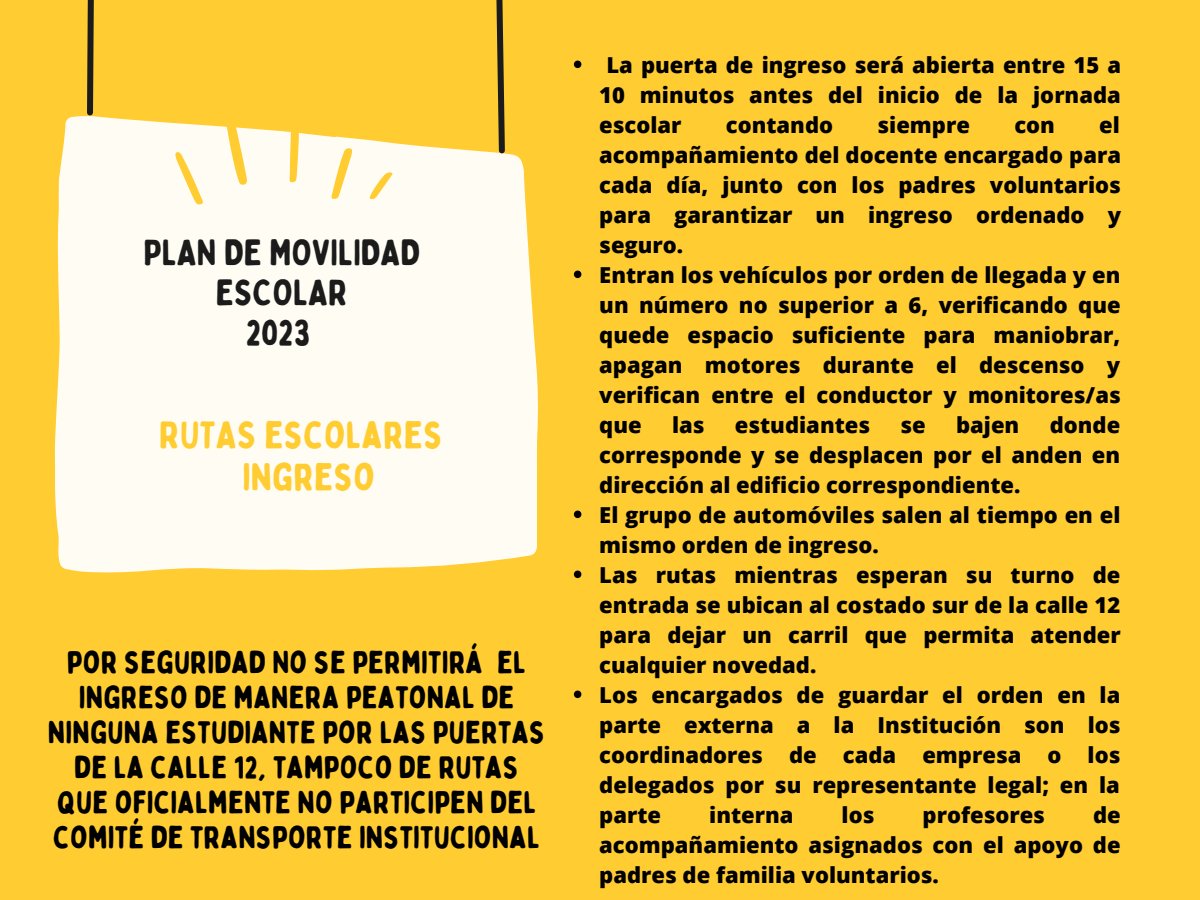
<style>
.page{position:relative;width:1200px;height:900px;background:#ffcc31}
.page>*{position:absolute;margin:0;border:0;box-sizing:border-box;transform-origin:0 0}
.t1{font:38.2px/42.4px "Bobby Jones Soft";color:#ffcc31;text-align:center}
.t2{font:36.4px/40px "Bobby Jones Soft";color:#1b1b1b;text-align:center}
.t3{font:31.6px/35px "Bobby Jones Soft";color:#000;text-align:center}
.t4{font:800 22px/30px "Open Sans";color:#000;text-align:justify}
</style>
<div class="page">
<div style="left:55px;top:116px;width:483px;height:457px;background:#fffcf3"></div>
<svg style="left:84px;top:0;width:15px;height:119px"></svg>
<svg style="left:489px;top:0;width:19px;height:157px"></svg>
<svg style="left:222px;top:116px;width:26px;height:71px"></svg>
<svg style="left:279px;top:120px;width:31px;height:63px"></svg>
<svg style="left:175px;top:148px;width:29px;height:60px"></svg>
<svg style="left:323px;top:147px;width:74px;height:53px"></svg>
<svg style="left:574px;top:61px;width:7px;height:7px"></svg>
<svg style="left:574px;top:271px;width:7px;height:7px"></svg>
<svg style="left:574px;top:511px;width:7px;height:7px"></svg>
<svg style="left:574px;top:571px;width:7px;height:7px"></svg>
<svg style="left:574px;top:691px;width:7px;height:7px"></svg>
<h2 class="t2" style="left:144px;top:234px;width:278px">PLAN DE MOVILIDAD<br>ESCOLAR<br>2023</h2>
<h1 class="t1" style="left:159px;top:414px;width:285px">RUTAS ESCOLARES<br>INGRESO</h1>
<h3 class="t3" style="left:48px;top:645px;width:499px">POR SEGURIDAD NO SE PERMITIRÁ EL INGRESO DE MANERA PEATONAL DE NINGUNA ESTUDIANTE POR LAS PUERTAS DE LA CALLE 12, TAMPOCO DE RUTAS QUE OFICIALMENTE NO PARTICIPEN DEL COMITÉ DE TRANSPORTE INSTITUCIONAL</h3>
<p class="t4" style="left:599px;top:49px;width:523px;text-indent:7px">La puerta de ingreso será abierta entre 15 a 10 minutos antes del inicio de la jornada escolar</p>
<p class="t4" style="left:726px;top:109px;width:109px">contando</p>
<p class="t4" style="left:878px;top:109px;width:94px">siempre</p>
<p class="t4" style="left:1014px;top:109px;width:42px">con</p>
<p class="t4" style="left:599px;top:109px;width:523px;text-align:left;text-indent:500px">el acompañamiento del docente encargado para cada día, junto con los padres voluntarios para garantizar un ingreso ordenado y seguro.<br>Entran los vehículos por orden de llegada y en un número no superior a 6, verificando que quede espacio suficiente para maniobrar, apagan motores durante el descenso y verifican entre el conductor y monitores/as que</p>
<p class="t4" style="left:672px;top:409px;width:34px">las</p>
<p class="t4" style="left:735px;top:409px;width:137px">estudiantes</p>
<p class="t4" style="left:900px;top:409px;width:27px">se</p>
<p class="t4" style="left:956px;top:409px;width:65px">bajen</p>
<p class="t4" style="left:599px;top:409px;width:523px;text-align:left;text-indent:450px">donde corresponde y se desplacen por el anden en dirección al edificio correspondiente.<br>El grupo de automóviles salen al tiempo en el mismo orden de ingreso.<br>Las rutas mientras esperan su turno de entrada se ubican al costado sur de la calle 12 para dejar un carril que permita atender cualquier novedad.<br>Los encargados de guardar el orden en la parte externa a la Institución son los coordinadores de cada empresa o los delegados por su representante legal; en la parte</p>
<p class="t4" style="left:709px;top:799px;width:86px">interna</p>
<p class="t4" style="left:842px;top:799px;width:34px">los</p>
<p class="t4" style="left:923px;top:799px;width:124px">profesores</p>
<p class="t4" style="left:599px;top:799px;width:523px;text-indent:494px">de acompañamiento asignados con el apoyo de padres de familia voluntarios.</p>
</div>
